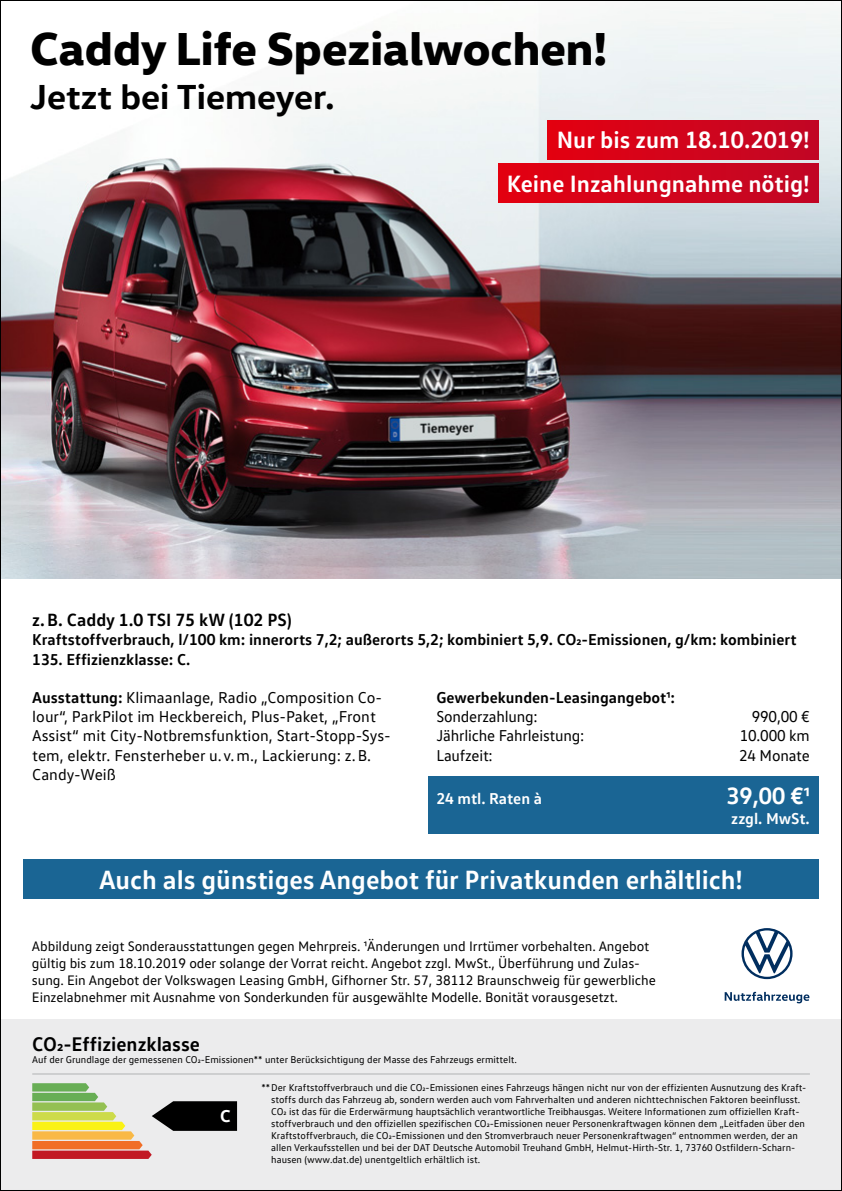
<style>
.page{position:relative;width:842px;height:1191px;background:#fff}
.page>*{position:absolute;margin:0;border:0;box-sizing:border-box;transform-origin:0 0}
.t1{font:800 47px "VW Head";color:#000}
.t2{font:700 35.4px "VW Head";color:#000}
.t3{font:700 26.8px "VW Text";color:#fff}
.t4{font:700 24px "VW Text";color:#fff}
.t5{font:700 20px "VW Text";color:#000}
.t6{font:700 18px "VW Text";color:#000}
.t7{font:700 17.4px "VW Head";color:#fff}
.t8{font:16px/19.2px "VW Text";color:#000}
.t9{font:700 16px/19.2px "VW Text";color:#000}
.t10{font:700 16px "VW Text";color:#fff}
.t11{font:14px/16.8px "VW Text";letter-spacing:-.005em;color:#000}
.t12{font:10px/12px "VW Text";color:#000}
.s1{font-weight:700}
</style>
<div class="page">
<div style="left:0;top:1019px;width:842px;height:172px;background:#ececed"></div>
<hr style="left:32px;top:1073px;width:778px;height:1px;background:#b1b2b3">
<svg style="left:32px;top:1083px;width:205px;height:76px"></svg>
<img style="left:2px;top:11px;width:838px;height:567px">
<svg style="left:725px;top:991px;width:84px;height:12px"></svg>
<svg style="left:741px;top:928px;width:51px;height:51px"></svg>
<div style="left:428px;top:776px;width:391px;height:57px;background:#1a6594"></div>
<div style="left:23px;top:859px;width:796px;height:40px;background:#1a6594"></div>
<div style="left:498px;top:164px;width:321px;height:39px;background:linear-gradient(to right,#e30011,#c10725)"></div>
<div style="left:548px;top:120px;width:271px;height:39px;background:linear-gradient(to right,#e30011,#c10725)"></div>
<h1 class="t1" style="left:30px;top:17px;width:579px">Caddy Life Spezialwochen!</h1>
<h2 class="t2" style="left:30px;top:74px;width:306px">Jetzt bei Tiemeyer.</h2>
<h3 class="t4" style="left:557px;top:124px;width:255px">Nur bis zum 18.10.2019!</h3>
<h3 class="t4" style="left:507px;top:168px;width:304px">Keine Inzahlungnahme nötig!</h3>
<h3 class="t6" style="left:32px;top:608px;width:261px">z.B. Caddy 1.0 TSI 75 kW (102 PS)</h3>
<h3 class="t9" style="left:32px;top:629px;width:766px">Kraftstoffverbrauch, l/100 km: innerorts 7,2; außerorts 5,2; kombiniert 5,9. CO2-Emissionen, g/km: kombiniert<br>135. Effizienzklasse: C.</h3>
<h3 class="t8" style="left:32px;top:687px;width:360px"><span class="s1">Ausstattung:</span> Klimaanlage, Radio „Composition Co&shy;lour“, ParkPilot im Heckbereich, Plus-Paket, „Front Assist“ mit City-Notbremsfunktion, Start-Stopp-Sys&shy;tem, elektr. Fensterheber u.v.m., Lackierung: z.B.<br>Candy-Weiß</h3>
<h3 class="t9" style="left:436px;top:687px;width:240px">Gewerbekunden-Leasingangebot1:</h3>
<h3 class="t8" style="left:436px;top:706px;width:103px">Sonderzahlung:</h3>
<h3 class="t8" style="left:752px;top:706px;width:60px">990,00 €</h3>
<h3 class="t8" style="left:436px;top:726px;width:149px">Jährliche Fahrleistung:</h3>
<h3 class="t8" style="left:740px;top:726px;width:72px">10.000 km</h3>
<h3 class="t8" style="left:436px;top:745px;width:58px">Laufzeit:</h3>
<h3 class="t8" style="left:739px;top:745px;width:72px">24 Monate</h3>
<h3 class="t10" style="left:436px;top:787px;width:107px">24 mtl. Raten à</h3>
<h3 class="t4" style="left:726px;top:779px;width:85px">39,00 €1</h3>
<h3 class="t10" style="left:731px;top:807px;width:80px">zzgl. MwSt.</h3>
<h3 class="t3" style="left:99px;top:862px;width:645px">Auch als günstiges Angebot für Privatkunden erhältlich!</h3>
<p class="t11" style="left:32px;top:937px;width:625px">Abbildung zeigt Sonderausstattungen gegen Mehrpreis. 1Änderungen und Irrtümer vorbehalten. Angebot gültig bis zum 18.10.2019 oder solange der Vorrat reicht. Angebot zzgl. MwSt., Überführung und Zulas&shy;sung. Ein Angebot der Volkswagen Leasing GmbH, Gifhorner Str. 57, 38112 Braunschweig für gewerbliche Einzelabnehmer mit Ausnahme von Sonderkunden für ausgewählte Modelle. Bonität vorausgesetzt.</p>
<h3 class="t5" style="left:32px;top:1031px;width:169px">CO2-Effizienzklasse</h3>
<p class="t12" style="left:32px;top:1053px;width:486px">Auf der Grundlage der gemessenen CO2-Emissionen** unter Berücksichtigung der Masse des Fahrzeugs ermittelt.</p>
<p class="t12" style="left:271px;top:1081px;width:537px;text-indent:-10px">** Der Kraftstoffverbrauch und die CO2-Emissionen eines Fahrzeugs hängen nicht nur von der effizienten Ausnutzung des Kraft&shy;stoffs durch das Fahrzeug ab, sondern werden auch vom Fahrverhalten und anderen nichttechnischen Faktoren beeinflusst.<br>CO2 ist das für die Erderwärmung hauptsächlich verantwortliche Treibhausgas. Weitere Informationen zum offiziellen Kraft&shy;stoffverbrauch und den offiziellen spezifischen CO2-Emissionen neuer Personenkraftwagen können dem „Leitfaden über den Kraftstoffverbrauch, die CO2-Emissionen und den Stromverbrauch neuer Personenkraftwagen“ entnommen werden, der an allen Verkaufsstellen und bei der DAT Deutsche Automobil Treuhand GmbH, Helmut-Hirth-Str. 1, 73760 Ostfildern-Scharn&shy;hausen (www.dat.de) unentgeltlich erhältlich ist.</p>
<h3 class="t7" style="left:220px;top:1104px;width:12px">C</h3>
</div>
